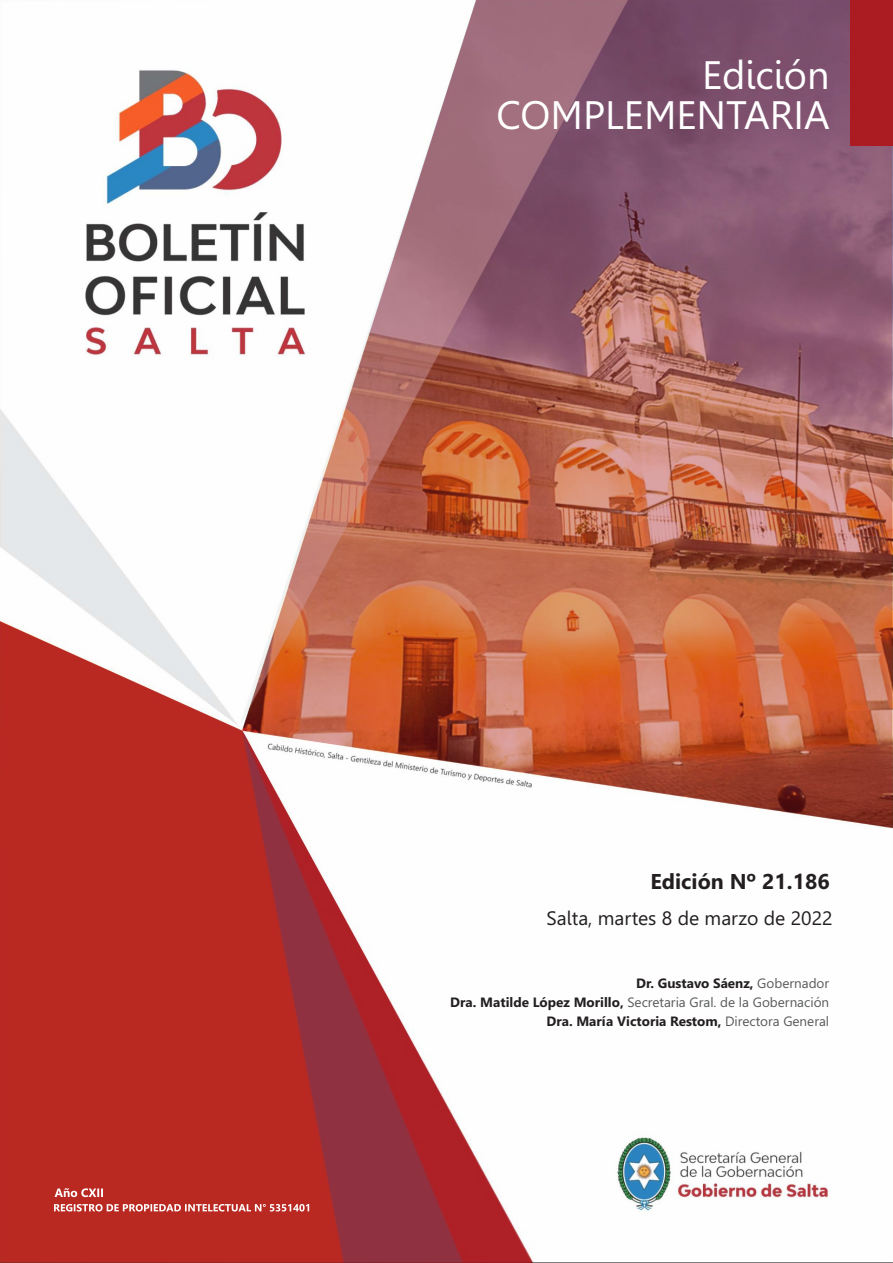
<style>
.page{position:relative;width:893px;height:1263px;background:#fff}
.page>*{position:absolute;margin:0;border:0;box-sizing:border-box;transform-origin:0 0}
.t1{font:39.75px/39.3px "Leelawadee";color:#fff;text-align:right}
.t2{font:700 21.45px "Leelawadee UI";color:#231f20}
.t3{font:19.5px "Leelawadee";color:#231f20}
.t4{font:700 13.5px/19.2px "Leelawadee UI";color:#231f20;text-align:right}
.s1{font-weight:400;color:#58595b}
</style>
<div class="page">
<img style="left:0;top:70px;width:892px;height:1192px">
<hr style="left:0;top:1262px;width:892px;height:1px;background:#000">
<svg style="left:0;top:621px;width:532px;height:642px;fill:#b92922"></svg>
<svg style="left:55px;top:1188px;width:48px;height:9px"></svg>
<svg style="left:54px;top:1204px;width:255px;height:7px"></svg>
<img style="left:242px;top:0;width:650px;height:828px">
<div style="left:850px;top:0;width:42px;height:146px;background:#aa1c21"></div>
<h1 class="t1" style="left:497px;top:55px;width:335px">Edición<br>COMPLEMENTARIA</h1>
<h2 class="t2" style="left:650px;top:874px;width:181px">Edición Nº 21.186</h2>
<h3 class="t3" style="left:547px;top:907px;width:288px">Salta, martes 8 de marzo de 2022</h3>
<p class="t4" style="left:450px;top:975px;width:380px">Dr. Gustavo Sáenz, <span class="s1">Gobernador<br></span>Dra. Matilde López Morillo, <span class="s1">Secretaria Gral. de la Gobernación<br></span>Dra. María Victoria Restom, <span class="s1">Directora General</span></p>
</div>
